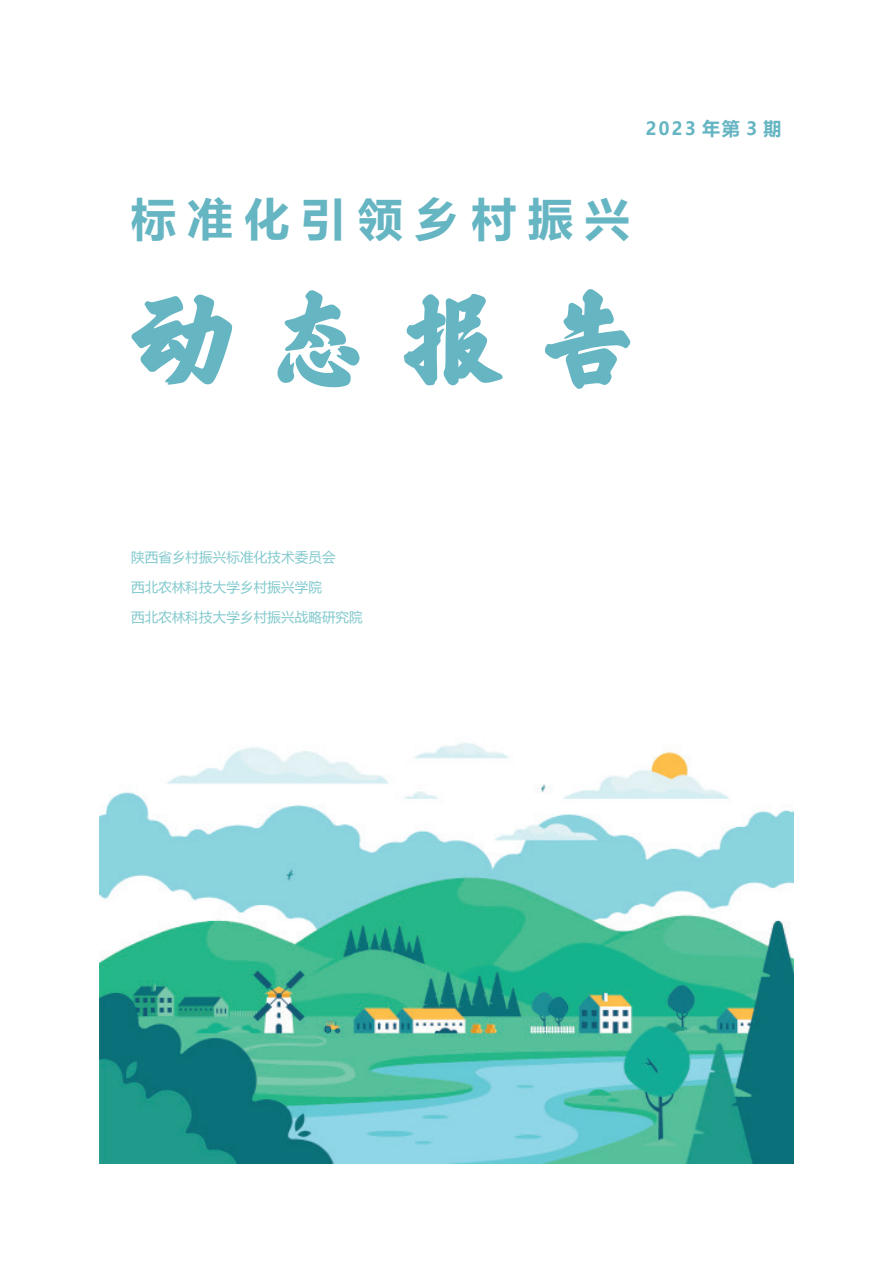
<style>
.page{position:relative;width:893px;height:1263px;background:#fff}
.page>*{position:absolute;margin:0;border:0;box-sizing:border-box;transform-origin:0 0}
.t1{font:105px "FZBANGSHUXINGJW GB1 0";color:#66b5c3}
.t2{font:700 45px "Microsoft Ya Hei";letter-spacing:.26em;color:#66b5c3}
.t3{font:700 18.15px "Microsoft Ya Hei";letter-spacing:.1em;color:#66b5c3}
.t4{font:13.65px "Microsoft Ya Hei";letter-spacing:.01em;color:#82c9cd}
</style>
<div class="page">
<img style="left:100px;top:742px;width:693px;height:422px">
<p class="t3" style="left:646px;top:116px;width:137px">2023 年第 3 期</p>
<p class="t2" style="left:131px;top:187px;width:500px">标准化引领乡村振兴</p>
<p class="t1" style="left:131px;top:281px;width:513px">动态报告</p>
<p class="t4" style="left:131px;top:548px;width:206px">陕西省乡村振兴标准化技术委员会</p>
<p class="t4" style="left:131px;top:578px;width:192px">西北农林科技大学乡村振兴学院</p>
<p class="t4" style="left:131px;top:608px;width:233px">西北农林科技大学乡村振兴战略研究院</p>
</div>
